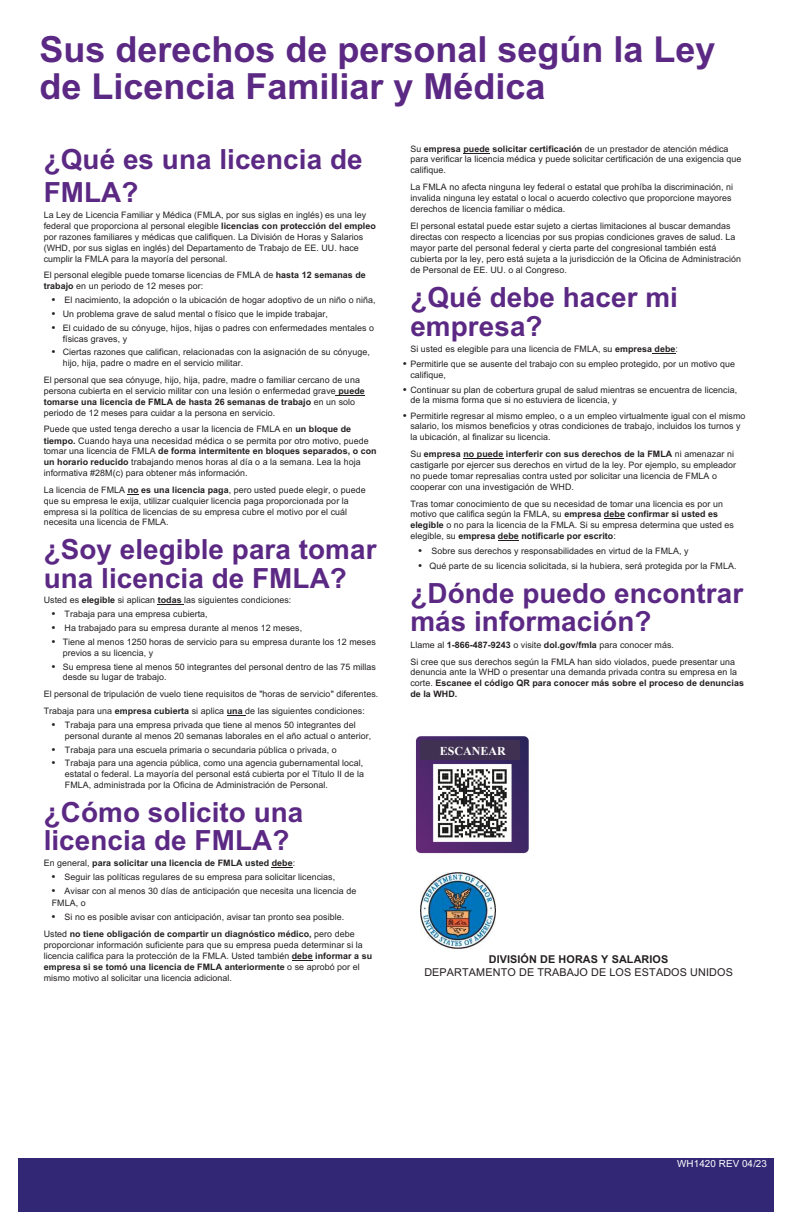
<style>
.page{position:relative;width:792px;height:1224px;background:#fff}
.page>*{position:absolute;margin:0;border:0;box-sizing:border-box;transform-origin:0 0}
.t1{font:700 36px/37.2px "Arial";color:#5b2984}
.t2{font:700 27.8px/28.1px "Arial";letter-spacing:.005em;color:#5b2984}
.t3{font:700 12px "Times New Roman";color:#fff}
.t4{font:10.8px "Arial";letter-spacing:.015em;color:#231f20}
.t5{font:700 10.8px "Arial";letter-spacing:.015em;color:#231f20}
.t6{font:9.8px "Arial";letter-spacing:.005em;color:#fff}
.t7{font:8.9px/10.9px "Arial";letter-spacing:.01em;color:#231f20}
.t8{font:700 8.9px "Arial";letter-spacing:.01em;color:#231f20}
.s1{font-weight:700}
.s2{font-weight:700;font-size:9.8px}
.s3{font-weight:400}
</style>
<div class="page">
<div style="left:18px;top:1158px;width:756px;height:54px;background:#322775"></div>
<img style="left:420px;top:873px;width:75px;height:76px">
<svg style="left:336px;top:395px;width:29px;height:1px"></svg>
<svg style="left:227px;top:715px;width:18px;height:1px"></svg>
<svg style="left:272px;top:867px;width:21px;height:1px"></svg>
<svg style="left:292px;top:960px;width:21px;height:1px"></svg>
<svg style="left:463px;top:153px;width:27px;height:1px"></svg>
<svg style="left:652px;top:353px;width:24px;height:1px"></svg>
<hr style="left:463px;top:458px;width:41px;height:1px;background:#231f20">
<svg style="left:498px;top:540px;width:21px;height:1px"></svg>
<img style="left:416px;top:736px;width:113px;height:118px">
<div style="left:420px;top:741px;width:99px;height:19px;background:#403152"></div>
<h1 class="t1" style="left:39px;top:31px;width:678px">Sus derechos de personal según la Ley de Licencia Familiar y Médica</h1>
<h2 class="t2" style="left:44px;top:144px;width:320px;line-height:32.2px">¿Qué es una licencia de<br>FMLA?</h2>
<p class="t7" style="left:44px;top:210px;width:334px">La Ley de Licencia Familiar y Médica (FMLA, por sus siglas en inglés) es una ley federal que proporciona al personal elegible <span class="s1">licencias con protección del empleo </span>por razones familiares y médicas que califiquen. La División de Horas y Salarios (WHD, por sus siglas en inglés) del Departamento de Trabajo de EE. UU. hace cumplir la FMLA para la mayoría del personal.</p>
<p class="t7" style="left:44px;top:270px;width:324px">El personal elegible puede tomarse licencias de FMLA de <span class="s1">hasta 12 semanas de trabajo</span> en un periodo de 12 meses por:</p>
<p class="t7" style="left:52px;top:295px;width:326px"><span class="s2">•</span> El nacimiento, la adopción o la ubicación de hogar adoptivo de un niño o niña,</p>
<p class="t7" style="left:52px;top:308px;width:278px"><span class="s2">•</span> Un problema grave de salud mental o físico que le impide trabajar,</p>
<p class="t7" style="left:63px;top:322px;width:313px;text-indent:-11px"><span class="s2">•</span> El cuidado de su cónyuge, hijos, hijas o padres con enfermedades mentales o físicas graves, y</p>
<p class="t7" style="left:63px;top:347px;width:309px;text-indent:-11px"><span class="s2">•</span> Ciertas razones que califican, relacionadas con la asignación de su cónyuge, hijo, hija, padre o madre en el servicio militar.</p>
<p class="t7" style="left:44px;top:375px;width:323px">El personal que sea cónyuge, hijo, hija, padre, madre o familiar cercano de una persona cubierta en el servicio militar con una lesión o enfermedad grave <span class="s1">puede tomarse una licencia de FMLA de hasta 26 semanas de trabajo</span> en un solo periodo de 12 meses para cuidar a la persona en servicio.</p>
<p class="t7" style="left:44px;top:424px;width:335px">Puede que usted tenga derecho a usar la licencia de FMLA en <span class="s1">un bloque de tiempo.</span> Cuando haya una necesidad médica o se permita por otro motivo, puede tomar una licencia de FMLA <span class="s1">de forma intermitente en bloques separados, o con un horario reducido</span> trabajando menos horas al día o a la semana. Lea la hoja informativa #28M(c) para obtener más información.</p>
<p class="t7" style="left:44px;top:484px;width:324px">La licencia de FMLA <span class="s1">no es una licencia paga</span>, pero usted puede elegir, o puede que su empresa le exija, utilizar cualquier licencia paga proporcionada por la empresa si la política de licencias de su empresa cubre el motivo por el cuál necesita una licencia de FMLA.</p>
<h2 class="t2" style="left:44px;top:536px;width:334px">¿Soy elegible para tomar una licencia de FMLA?</h2>
<p class="t7" style="left:44px;top:595px;width:249px">Usted es <span class="s1">elegible</span> si aplican <span class="s1">todas</span> las siguientes condiciones:</p>
<p class="t7" style="left:52px;top:609px;width:157px"><span class="s2">•</span> Trabaja para una empresa cubierta,</p>
<p class="t7" style="left:52px;top:622px;width:252px"><span class="s2">•</span> Ha trabajado para su empresa durante al menos 12 meses,</p>
<p class="t7" style="left:63px;top:636px;width:315px;text-indent:-11px"><span class="s2">•</span> Tiene al menos 1250 horas de servicio para su empresa durante los 12 meses previos a su licencia, y</p>
<p class="t7" style="left:63px;top:661px;width:315px;text-indent:-11px"><span class="s2">•</span> Su empresa tiene al menos 50 integrantes del personal dentro de las 75 millas desde su lugar de trabajo.</p>
<p class="t7" style="left:44px;top:686px;width:336px;line-height:16.8px">El personal de tripulación de vuelo tiene requisitos de "horas de servicio" diferentes.<br>Trabaja para una <span class="s1">empresa cubierta</span> si aplica <span class="s1">una</span> de las siguientes condiciones:</p>
<p class="t7" style="left:65px;top:719px;width:308px;text-indent:-13px"><span class="s2">•</span> Trabaja para una empresa privada que tiene al menos 50 integrantes del personal durante al menos 20 semanas laborales en el año actual o anterior,</p>
<p class="t7" style="left:52px;top:744px;width:286px"><span class="s2">•</span> Trabaja para una escuela primaria o secundaria pública o privada, o</p>
<p class="t7" style="left:65px;top:758px;width:301px;text-align:justify;text-indent:-13px"><span class="s2">•</span> Trabaja para una agencia pública, como una agencia gubernamental local, estatal o federal. La mayoría del personal está cubierta por el Título II de la FMLA, administrada por la Oficina de Administración de Personal.</p>
<h2 class="t2" style="left:44px;top:799px;width:261px">¿Cómo solicito una licencia de FMLA?</h2>
<p class="t8" style="left:44px;top:858px;width:253px"><span class="s3">En general,</span> para solicitar una licencia de FMLA usted debe<span class="s3">:</span></p>
<p class="t7" style="left:52px;top:871px;width:285px"><span class="s2">•</span> Seguir las políticas regulares de su empresa para solicitar licencias,</p>
<p class="t7" style="left:52px;top:884px;width:306px;line-height:12.7px"><span class="s2">•</span> Avisar con al menos 30 días de anticipación que necesita una licencia de<br>FMLA, o</p>
<p class="t7" style="left:44px;top:909px;width:313px;line-height:16.8px;text-align:center"><span class="s2">•</span> Si no es posible avisar con anticipación, avisar tan pronto sea posible.<br>Usted <span class="s1">no tiene obligación de compartir un diagnóstico médico,</span> pero debe</p>
<p class="t7" style="left:44px;top:939px;width:330px">proporcionar información suficiente para que su empresa pueda determinar si la licencia califica para la protección de la FMLA. Usted también <span class="s1">debe informar a su empresa si se tomó una licencia de FMLA anteriormente</span> o se aprobó por el mismo motivo al solicitar una licencia adicional.</p>
<p class="t7" style="left:410px;top:143px;width:333px">Su <span class="s1">empresa puede solicitar certificación</span> de un prestador de atención médica para verificar la licencia médica y puede solicitar certificación de una exigencia que califique.</p>
<p class="t7" style="left:410px;top:182px;width:324px">La FMLA no afecta ninguna ley federal o estatal que prohíba la discriminación, ni invalida ninguna ley estatal o local o acuerdo colectivo que proporcione mayores derechos de licencia familiar o médica.</p>
<p class="t7" style="left:410px;top:220px;width:332px">El personal estatal puede estar sujeto a ciertas limitaciones al buscar demandas directas con respecto a licencias por sus propias condiciones graves de salud. La mayor parte del personal federal y cierta parte del congresional también está cubierta por la ley, pero está sujeta a la jurisdicción de la Oficina de Administración de Personal de EE. UU. o al Congreso.</p>
<h2 class="t2" style="left:410px;top:284px;width:269px">¿Qué debe hacer mi empresa?</h2>
<p class="t7" style="left:410px;top:344px;width:269px">Si usted es elegible para una licencia de FMLA, su <span class="s1">empresa debe</span>:</p>
<p class="t7" style="left:410px;top:359px;width:326px;line-height:10.6px;text-indent:-7px"><span class="s2">•</span> Permitirle que se ausente del trabajo con su empleo protegido, por un motivo que califique,</p>
<p class="t7" style="left:410px;top:384px;width:328px;line-height:10.6px;text-indent:-7px"><span class="s2">•</span> Continuar su plan de cobertura grupal de salud mientras se encuentra de licencia, de la misma forma que si no estuviera de licencia, y</p>
<p class="t7" style="left:410px;top:410px;width:337px;text-indent:-7px"><span class="s2">•</span> Permitirle regresar al mismo empleo, o a un empleo virtualmente igual con el mismo salario, los mismos beneficios y otras condiciones de trabajo, incluidos los turnos y la ubicación, al finalizar su licencia.</p>
<p class="t7" style="left:410px;top:448px;width:327px">Su <span class="s1">empresa no puede interferir con sus derechos de la FMLA</span> ni amenazar ni castigarle por ejercer sus derechos en virtud de la ley. Por ejemplo, su empleador no puede tomar represalias contra usted por solicitar una licencia de FMLA o cooperar con una investigación de WHD.</p>
<p class="t7" style="left:410px;top:498px;width:325px">Tras tomar conocimiento de que su necesidad de tomar una licencia es por un motivo que califica según la FMLA, su <span class="s1">empresa debe confirmar si usted es elegible</span> o no para la licencia de la FMLA. Si su empresa determina que usted es elegible, su <span class="s1">empresa debe notificarle por escrito</span>:</p>
<p class="t7" style="left:418px;top:545px;width:272px"><span class="s2">•</span> Sobre sus derechos y responsabilidades en virtud de la FMLA, y</p>
<p class="t7" style="left:418px;top:560px;width:320px"><span class="s2">•</span> Qué parte de su licencia solicitada, si la hubiera, será protegida por la FMLA.</p>
<h2 class="t2" style="left:410px;top:579px;width:334px">¿Dónde puedo encontrar más información?</h2>
<p class="t7" style="left:410px;top:636px;width:326px;line-height:16.8px">Llame al <span class="s1">1-866-487-9243</span> o visite <span class="s1">dol.gov/fmla</span> para conocer más.<br>Si cree que sus derechos según la FMLA han sido violados, puede presentar una</p>
<p class="t7" style="left:410px;top:667px;width:335px">denuncia ante la WHD o presentar una demanda privada contra su empresa en la corte. <span class="s1">Escanee el código QR para conocer más sobre el proceso de denuncias de la WHD.</span></p>
<h3 class="t3" style="left:440px;top:745px;width:67px">ESCANEAR</h3>
<p class="t5" style="left:489px;top:954px;width:181px">DIVISIÓN DE HORAS Y SALARIOS</p>
<p class="t4" style="left:424px;top:966px;width:310px">DEPARTAMENTO DE TRABAJO DE LOS ESTADOS UNIDOS</p>
<p class="t6" style="left:677px;top:1158px;width:91px">WH1420 REV 04/23</p>
</div>
